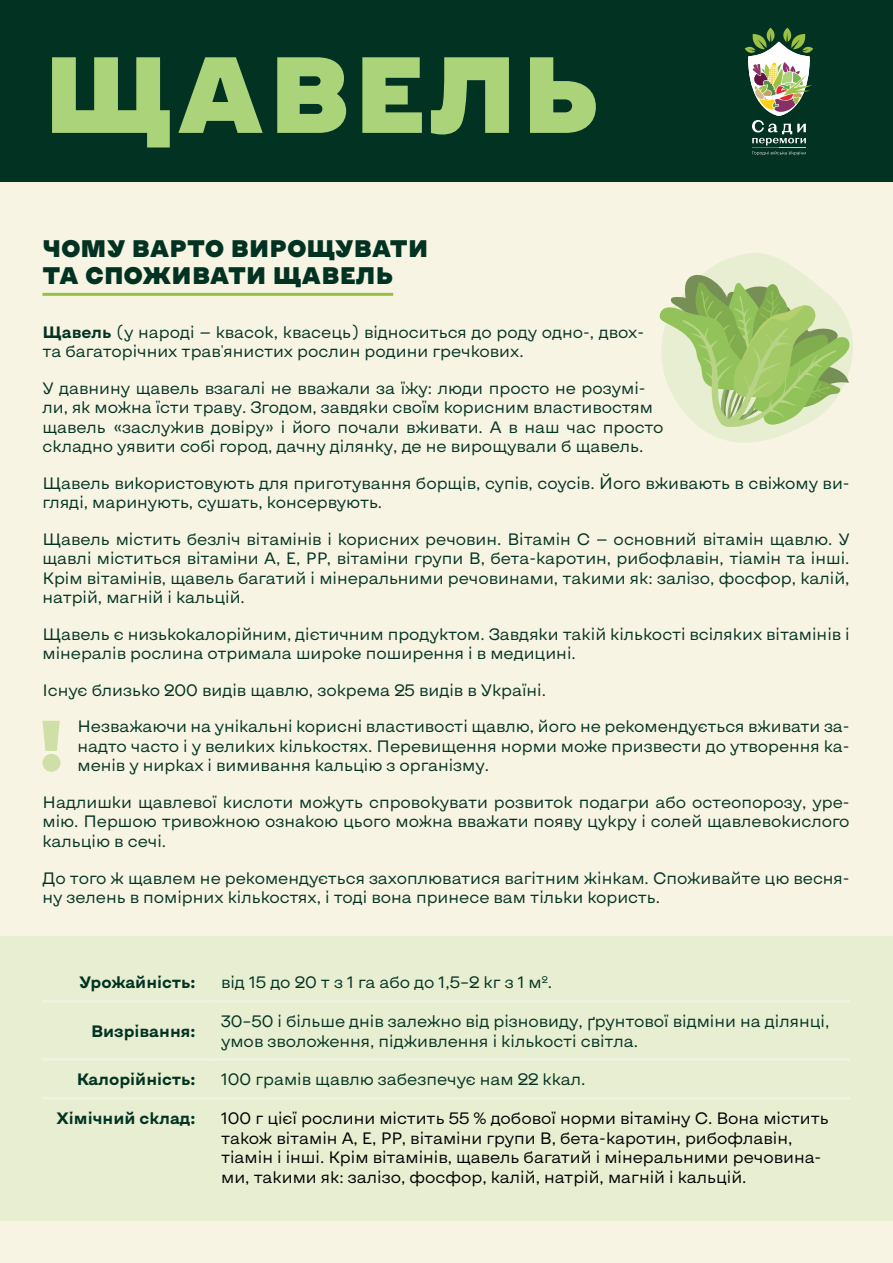
<style>
.page{position:relative;width:893px;height:1263px;background:#f8f4e3}
.page>*{position:absolute;margin:0;border:0;box-sizing:border-box;transform-origin:0 0}
.t1{font:900 108px "Kyiv Type Sans";letter-spacing:.035em;color:#abd47a}
.t2{font:900 24px/27px "Kyiv Type Sans";letter-spacing:.01em;color:#023322}
.t3{font:16.5px/19.5px "Kyiv Type Sans";color:#023322}
.t4{font:16.5px/19.5px "Kyiv Type Sans";color:#000}
.t5{font:700 16.5px "Kyiv Type Sans";color:#023322}
.s1{font-weight:700}
</style>
<div class="page">
<div style="left:0;top:936px;width:893px;height:284px;background:#e7eed1"></div>
<hr style="left:43px;top:293px;width:350px;height:3px;background:#9abf46">
<svg style="left:43px;top:721px;width:17px;height:51px"></svg>
<hr style="left:43px;top:1000px;width:165px;height:3px;background:#edf3df">
<hr style="left:208px;top:1000px;width:642px;height:3px;background:#edf3df">
<hr style="left:43px;top:1058px;width:165px;height:3px;background:#edf3df">
<hr style="left:208px;top:1058px;width:642px;height:3px;background:#edf3df">
<hr style="left:43px;top:1097px;width:165px;height:3px;background:#edf3df">
<hr style="left:208px;top:1097px;width:642px;height:3px;background:#edf3df">
<div style="left:0;top:0;width:893px;height:182px;background:#023322"></div>
<svg style="left:701px;top:253px;width:152px;height:190px"></svg>
<svg style="left:745px;top:28px;width:68px;height:127px"></svg>
<svg style="left:659px;top:273px;width:191px;height:155px;background:#b9d291"></svg>
<h1 class="t1" style="left:43px;top:22px;width:557px">ЩАВЕЛЬ</h1>
<h3 class="t2" style="left:43px;top:234px;width:387px">ЧОМУ ВАРТО ВИРОЩУВАТИ<br>ТА СПОЖИВАТИ ЩАВЕЛЬ</h3>
<p class="t3" style="left:43px;top:322px;width:603px"><span class="s1">Щавель</span> (у народі — квасок, квасець) відноситься до роду одно-, двох&shy;та багаторічних трав'янистих рослин родини гречкових.</p>
<p class="t3" style="left:43px;top:378px;width:622px">У давнину щавель взагалі не вважали за їжу: люди просто не розумі&shy;ли, як можна їсти траву. Згодом, завдяки своїм корисним властивостям щавель «заслужив довіру» і його почали вживати. А в наш час просто складно уявити собі город, дачну ділянку, де не вирощували б щавель.</p>
<p class="t3" style="left:43px;top:473px;width:808px">Щавель використовують для приготування борщів, супів, соусів. Його вживають в свіжому ви&shy;гляді, маринують, сушать, консервують.</p>
<p class="t3" style="left:43px;top:529px;width:808px;text-align:justify">Щавель містить безліч вітамінів і корисних речовин. Вітамін С — основний вітамін щавлю. У щавлі міститься вітаміни А, Е, РР, вітаміни групи В, бета-каротин, рибофлавін, тіамін та інші.<br>Крім вітамінів, щавель багатий і мінеральними речовинами, такими як: залізо, фосфор, калій, натрій, магній і кальцій.</p>
<p class="t3" style="left:43px;top:624px;width:809px">Щавель є низькокалорійним, дієтичним продуктом. Завдяки такій кількості всіляких вітамінів і мінералів рослина отримала широке поширення і в медицині.</p>
<p class="t3" style="left:43px;top:680px;width:505px">Існує близько 200 видів щавлю, зокрема 25 видів в Україні.</p>
<p class="t3" style="left:77px;top:716px;width:774px;text-align:justify">Незважаючи на унікальні корисні властивості щавлю, його не рекомендується вживати за&shy;надто часто і у великих кількостях. Перевищення норми може призвести до утворення ка&shy;менів у нирках і вимивання кальцію з організму.</p>
<p class="t3" style="left:43px;top:792px;width:809px;text-align:justify">Надлишки щавлевої кислоти можуть спровокувати розвиток подагри або остеопорозу, уре&shy;мію. Першою тривожною ознакою цього можна вважати появу цукру і солей щавлевокислого кальцію в сечі.</p>
<p class="t3" style="left:43px;top:867px;width:808px">До того ж щавлем не рекомендується захоплюватися вагітним жінкам. Споживайте цю весня&shy;ну зелень в помірних кількостях, і тоді вона принесе вам тільки користь.</p>
<p class="t5" style="left:79px;top:971px;width:118px">Урожайність:</p>
<p class="t3" style="left:221px;top:972px;width:333px">від 15 до 20 т з 1 га або до 1,5–2 кг з 1 м<sup>2</sup>.</p>
<p class="t5" style="left:91px;top:1020px;width:106px">Визрівання:</p>
<p class="t3" style="left:221px;top:1011px;width:610px">30–50 і більше днів залежно від різновиду, ґрунтової відміни на ділянці, умов зволоження, підживлення і кількості світла.</p>
<p class="t5" style="left:77px;top:1068px;width:120px">Калорійність:</p>
<p class="t3" style="left:221px;top:1069px;width:366px">100 грамів щавлю забезпечує нам 22 ккал.</p>
<p class="t5" style="left:57px;top:1107px;width:141px">Хімічний склад:</p>
<p class="t4" style="left:221px;top:1108px;width:609px">100 г цієї рослини містить 55 % добової норми вітаміну С. Вона містить також вітамін А, Е, РР, вітаміни групи В, бета-каротин, рибофлавін, тіамін і інші. Крім вітамінів, щавель багатий і мінеральними речовина&shy;ми, такими як: залізо, фосфор, калій, натрій, магній і кальцій.</p>
</div>
